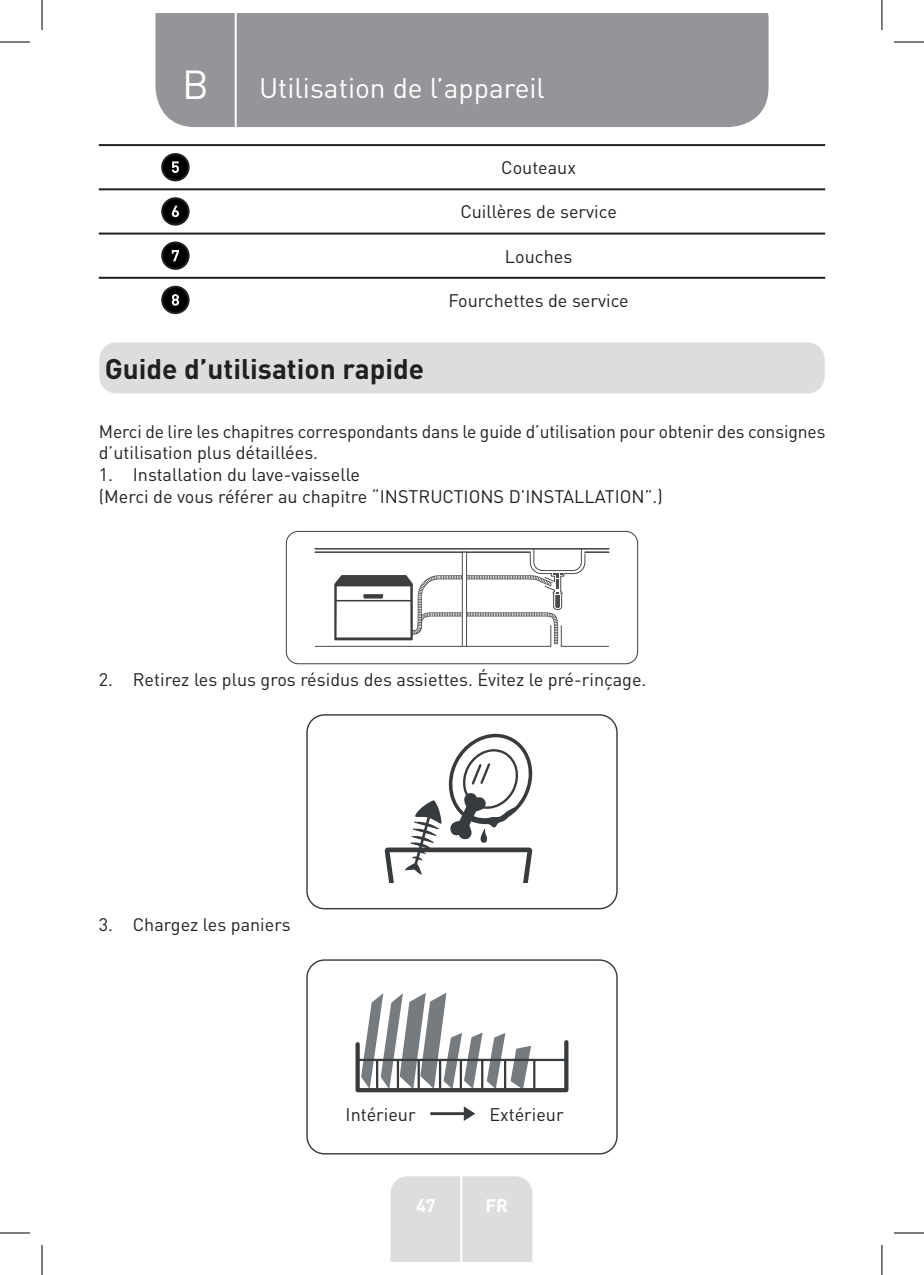
<style>
.page{position:relative;width:924px;height:1275px;background:#fff}
.page>*{position:absolute;margin:0;border:0;box-sizing:border-box;transform-origin:0 0}
.t1{font:40px "DIN Pro";color:#fff}
.Headline-01__not_in{font:700 28px "DIN Pro";color:#231f20}
.TitreGauche__gabarit{font:28px "DIN Pro";color:#fff}
.Body{font:18px/21.6px "DIN Pro";color:#231f20}
.Centre__Table{font:18px "DIN Pro";color:#231f20}
.TitreDroit__gabarit{font:18px "DIN Pro";color:#231f20}
.t2{font:700 18px "DIN Pro";color:#fff}
</style>
<div class="page">
<div style="left:155px;top:14px;width:613px;height:113px;background:#939598"></div>
<div style="left:390px;top:1176px;width:142px;height:85px;background:#dcdddf"></div>
<hr style="left:460px;top:1153px;width:2px;height:108px;background:#fff">
<hr style="left:234px;top:14px;width:2px;height:116px;background:#fff">
<hr style="left:99px;top:144px;width:153px;height:2px;background:#231f20">
<hr style="left:252px;top:144px;width:572px;height:2px;background:#231f20">
<hr style="left:99px;top:188px;width:153px;height:2px;background:#231f20">
<hr style="left:252px;top:188px;width:572px;height:2px;background:#231f20">
<hr style="left:99px;top:232px;width:153px;height:2px;background:#231f20">
<hr style="left:252px;top:232px;width:572px;height:2px;background:#231f20">
<hr style="left:99px;top:277px;width:153px;height:2px;background:#231f20">
<hr style="left:252px;top:277px;width:572px;height:2px;background:#231f20">
<div style="left:162px;top:154px;width:26px;height:26px;background:#000;border-radius:50%"></div>
<div style="left:161px;top:153px;width:28px;height:28px;border:2px solid #231f20;border-radius:50%"></div>
<svg style="left:172px;top:161px;width:7px;height:12px"></svg>
<div style="left:162px;top:198px;width:26px;height:27px;background:#000;border-radius:50%"></div>
<div style="left:161px;top:197px;width:28px;height:29px;border:2px solid #231f20;border-radius:50%"></div>
<svg style="left:172px;top:206px;width:7px;height:11px"></svg>
<div style="left:162px;top:242px;width:26px;height:27px;background:#000;border-radius:50%"></div>
<div style="left:161px;top:241px;width:28px;height:29px;border:2px solid #231f20;border-radius:50%"></div>
<svg style="left:172px;top:250px;width:7px;height:11px"></svg>
<div style="left:162px;top:287px;width:26px;height:26px;background:#000;border-radius:50%"></div>
<div style="left:161px;top:286px;width:28px;height:28px;border:2px solid #231f20;border-radius:50%"></div>
<svg style="left:172px;top:294px;width:7px;height:12px"></svg>
<div style="left:99px;top:342px;width:725px;height:51px;background:#dcdddf;border-radius:17px"></div>
<div style="left:286px;top:531px;width:351px;height:133px;border:1px solid #3e3e3f;border-radius:12px"></div>
<svg style="left:314px;top:548px;width:295px;height:99px"></svg>
<div style="left:306px;top:714px;width:311px;height:195px;border:1px solid #373b3d;border-radius:17px"></div>
<svg style="left:384px;top:734px;width:149px;height:148px"></svg>
<div style="left:306px;top:959px;width:311px;height:195px;border:1px solid #373b3d;border-radius:17px"></div>
<svg style="left:355px;top:993px;width:214px;height:100px"></svg>
<hr style="left:417px;top:1060px;width:2px;height:29px;background:#373b3d">
<hr style="left:376px;top:1060px;width:2px;height:29px;background:#373b3d">
<hr style="left:396px;top:1060px;width:3px;height:29px;background:#373b3d">
<hr style="left:439px;top:1060px;width:2px;height:29px;background:#373b3d">
<hr style="left:459px;top:1060px;width:3px;height:29px;background:#373b3d">
<hr style="left:481px;top:1060px;width:2px;height:29px;background:#373b3d">
<hr style="left:503px;top:1060px;width:3px;height:29px;background:#373b3d">
<hr style="left:357px;top:1058px;width:209px;height:3px;background:#373b3d">
<hr style="left:533px;top:1060px;width:2px;height:29px;background:#373b3d">
<svg style="left:463px;top:1106px;width:12px;height:15px"></svg>
<hr style="left:430px;top:1112px;width:38px;height:3px;background:#373b3d">
<hr style="left:0;top:42px;width:30px;height:1px;background:#000">
<hr style="left:893px;top:42px;width:30px;height:1px;background:#000">
<hr style="left:0;top:1232px;width:30px;height:1px;background:#000">
<hr style="left:893px;top:1232px;width:30px;height:1px;background:#000">
<hr style="left:42px;top:0;width:1px;height:30px;background:#000">
<hr style="left:42px;top:1245px;width:1px;height:30px;background:#000">
<hr style="left:881px;top:0;width:1px;height:30px;background:#000">
<hr style="left:881px;top:1245px;width:1px;height:30px;background:#000">
<p class="t1" style="left:182px;top:57px;width:28px">B</p>
<p class="TitreGauche__gabarit" style="left:259px;top:69px;width:287px">Utilisation de l’appareil</p>
<p class="Headline-01__not_in" style="left:105px;top:349px;width:321px">Guide d’utilisation rapide</p>
<p class="Centre__Table" style="left:501px;top:155px;width:76px">Couteaux</p>
<p class="Centre__Table" style="left:460px;top:200px;width:158px">Cuillères de service</p>
<p class="Centre__Table" style="left:504px;top:244px;width:69px">Louches</p>
<p class="Centre__Table" style="left:448px;top:288px;width:182px">Fourchettes de service</p>
<p class="Body" style="left:99px;top:420px;width:727px">Merci de lire les chapitres correspondants dans le guide d’utilisation pour obtenir des consignes d’utilisation plus détaillées.</p>
<p class="Body" style="left:99px;top:463px;width:263px">1. Installation du lave-vaisselle</p>
<p class="Body" style="left:99px;top:484px;width:565px">(Merci de vous référer au chapitre “INSTRUCTIONS D’INSTALLATION”.)</p>
<p class="Body" style="left:99px;top:668px;width:549px">2. Retirez les plus gros résidus des assiettes. Évitez le pré-rinçage.</p>
<p class="Body" style="left:99px;top:913px;width:193px">3. Chargez les paniers</p>
<p class="TitreDroit__gabarit" style="left:345px;top:1101px;width:71px">Intérieur</p>
<p class="TitreDroit__gabarit" style="left:489px;top:1101px;width:76px">Extérieur</p>
<p class="t2" style="left:416px;top:1192px;width:21px">47</p>
<p class="t2" style="left:485px;top:1192px;width:24px">FR</p>
</div>
